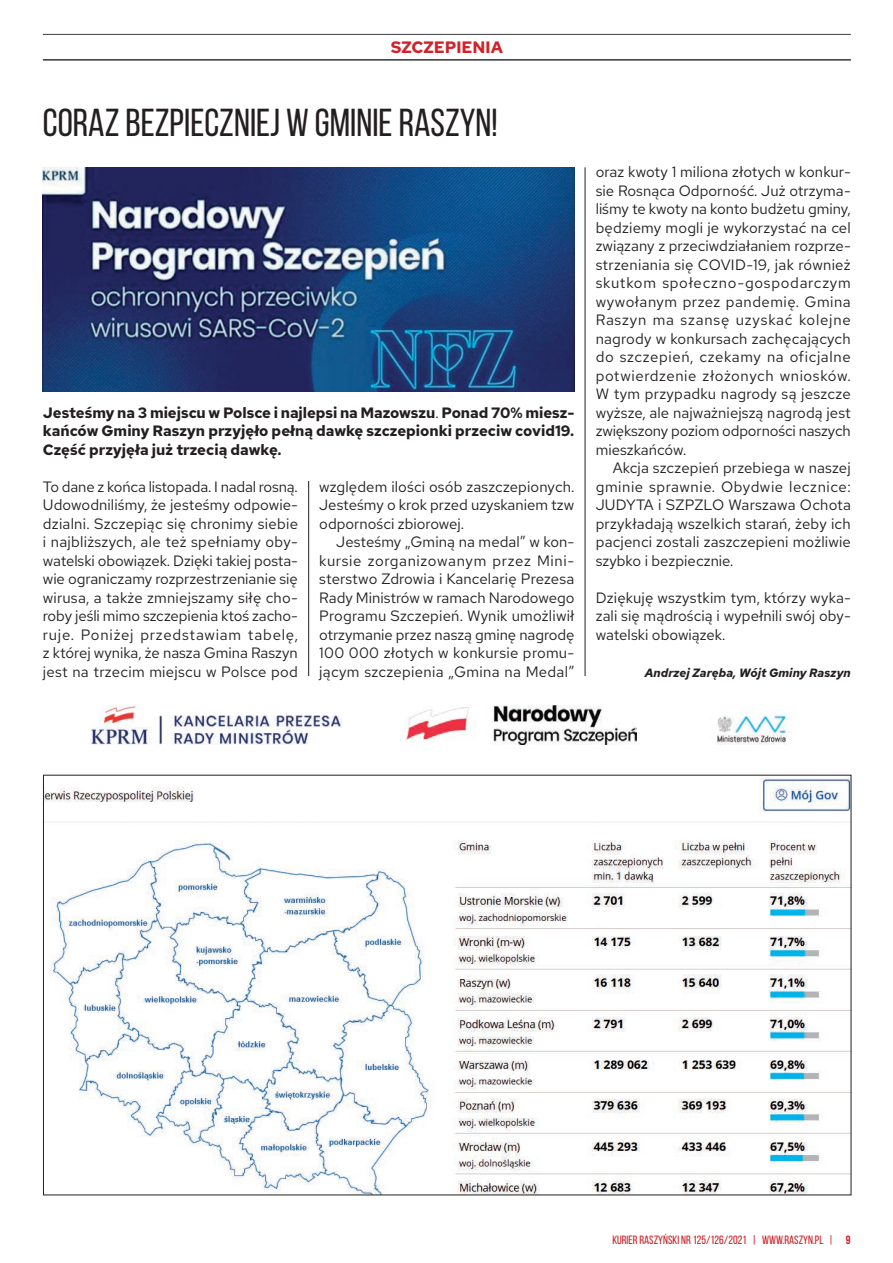
<style>
.page{position:relative;width:893px;height:1263px;background:#fff}
.page>*{position:absolute;margin:0;border:0;box-sizing:border-box;transform-origin:0 0}
._01_tytul{font:39px "Bebas Neue";color:#231f20}
.t1{font:700 16.5px "Red Hat Text";color:#d1232a}
._03_tekst{font:15px/18.5px "Red Hat Text";color:#231f20;text-align:justify}
._03_tekst-2{font:700 15px/18.5px "Red Hat Text";color:#231f20;text-align:justify}
.t2{font:12px "Bebas Neue";color:#c61c22}
._03_tekst-3{font:italic 700 12px "Red Hat Text";color:#231f20}
.s1{font-weight:400}
.s2{font-weight:700}
</style>
<div class="page">
<hr style="left:43px;top:34px;width:808px;height:1px;background:#3e3e3f">
<hr style="left:43px;top:59px;width:808px;height:1px;background:#3e3e3f">
<hr style="left:43px;top:60px;width:808px;height:1px;background:#3e3e3f">
<hr style="left:308px;top:481px;width:1px;height:195px;background:#231f20">
<hr style="left:585px;top:167px;width:1px;height:509px;background:#231f20">
<img style="left:43px;top:167px;width:531px;height:225px">
<img style="left:45px;top:777px;width:804px;height:416px">
<img style="left:405px;top:706px;width:231px;height:38px">
<img style="left:91px;top:706px;width:251px;height:38px">
<img style="left:716px;top:714px;width:76px;height:30px">
<p class="t1" style="left:391px;top:36px;width:114px">SZCZEPIENIA</p>
<p class="_01_tytul" style="left:43px;top:101px;width:456px">CORAZ BEZPIECZNIEJ W GMINIE RASZYN!</p>
<p class="_03_tekst-2" style="left:43px;top:403px;width:533px">Jesteśmy na 3 miejscu w Polsce i najlepsi na Mazowszu<span class="s1">.</span> Ponad 70% miesz&shy;kańców Gminy Raszyn przyjęło pełną dawkę szczepionki przeciw covid19.<br>Część przyjęła już trzecią dawkę.</p>
<p class="_03_tekst" style="left:43px;top:477px;width:257px">To dane z końca listopada. I nadal rosną.<br>Udowodniliśmy, że jesteśmy odpowie&shy;dzialni. Szczepiąc się chronimy siebie i najbliższych, ale też spełniamy oby&shy;watelski obowiązek. Dzięki takiej posta&shy;wie ograniczamy rozprzestrzenianie się wirusa, a także zmniejszamy siłę cho&shy;roby jeśli mimo szczepienia ktoś zacho&shy;ruje. Poniżej przedstawiam tabelę, z której wynika, że nasza Gmina Raszyn jest na trzecim miejscu w Polsce pod</p>
<p class="_03_tekst" style="left:319px;top:477px;width:257px">względem ilości osób zaszczepionych.<br>Jesteśmy o krok przed uzyskaniem tzw odporności zbiorowej.</p>
<p class="_03_tekst" style="left:319px;top:532px;width:257px;text-indent:17px">Jesteśmy „Gminą na medal” w kon&shy;kursie zorganizowanym przez Mini&shy;sterstwo Zdrowia i Kancelarię Prezesa Rady Ministrów w ramach Narodowego Programu Szczepień. Wynik umożliwił otrzymanie przez naszą gminę nagrodę 100 000 złotych w konkursie promu&shy;jącym szczepienia „Gmina na Medal”</p>
<p class="_03_tekst" style="left:596px;top:162px;width:257px">oraz kwoty 1 miliona złotych w konkur&shy;sie Rosnąca Odporność. Już otrzyma&shy;liśmy te kwoty na konto budżetu gminy, będziemy mogli je wykorzystać na cel związany z przeciwdziałaniem rozprze&shy;strzeniania się COVID-19, jak również skutkom społeczno-gospodarczym wywołanym przez pandemię. Gmina Raszyn ma szansę uzyskać kolejne nagrody w konkursach zachęcających do szczepień, czekamy na oficjalne potwierdzenie złożonych wniosków.<br>W tym przypadku nagrody są jeszcze wyższe, ale najważniejszą nagrodą jest zwiększony poziom odporności naszych mieszkańców.</p>
<p class="_03_tekst" style="left:596px;top:458px;width:257px;text-indent:17px">Akcja szczepień przebiega w naszej gminie sprawnie. Obydwie lecznice:<br>JUDYTA i SZPZLO Warszawa Ochota przykładają wszelkich starań, żeby ich pacjenci zostali zaszczepieni możliwie szybko i bezpiecznie.</p>
<p class="_03_tekst" style="left:596px;top:588px;width:257px">Dziękuję wszystkim tym, którzy wyka&shy;zali się mądrością i wypełnili swój oby&shy;watelski obowiązek.</p>
<p class="_03_tekst-3" style="left:645px;top:664px;width:208px">Andrzej Zaręba, Wójt Gminy Raszyn</p>
<p class="t2" style="left:612px;top:1233px;width:240px">KURIER RASZYŃSKI NR 125/126/2021 | WWW.RASZYN.PL | <span class="s2">9</span></p>
</div>
